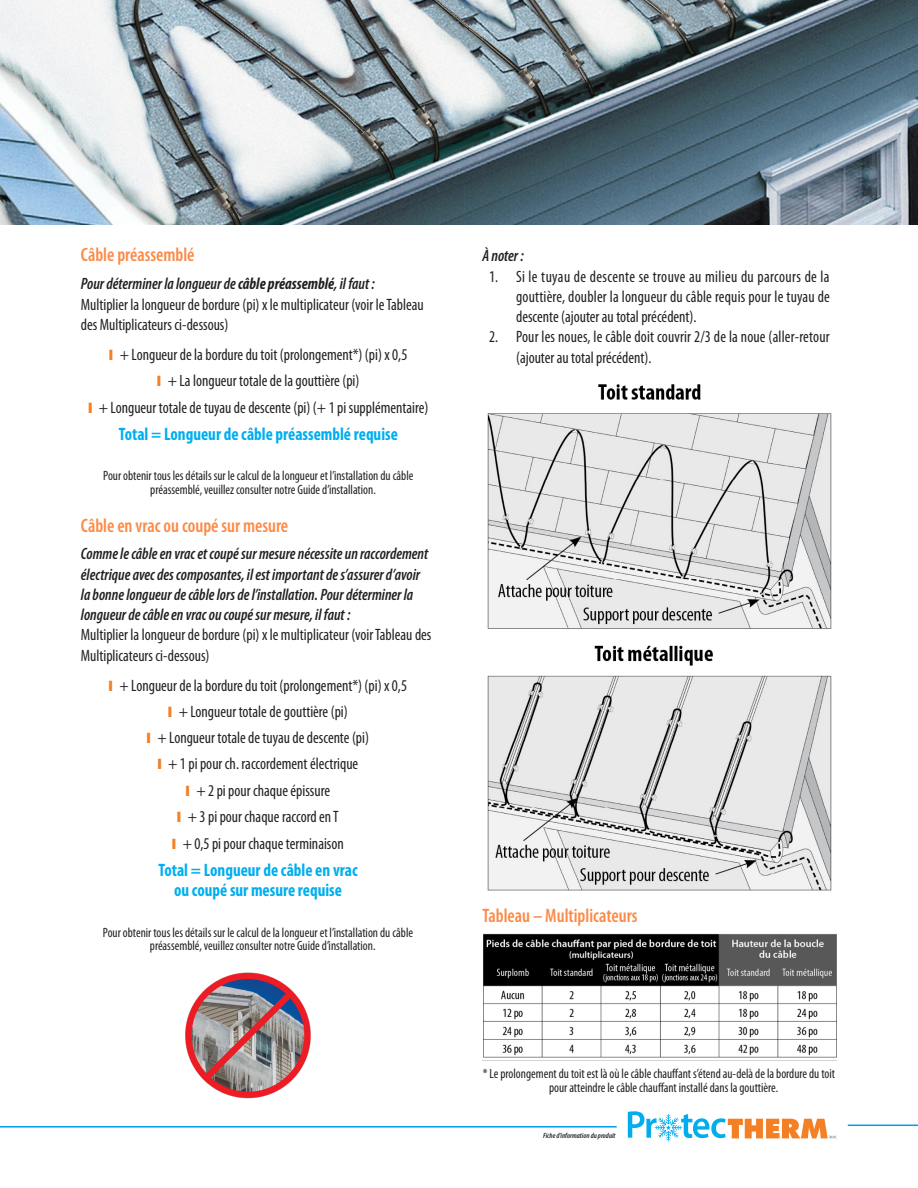
<style>
.page{position:relative;width:918px;height:1188px;background:#fff}
.page>*{position:absolute;margin:0;border:0;box-sizing:border-box;transform-origin:0 0}
.Subtitle{font:600 condensed 19.5px "Myriad Pro";color:#fc8a47;scale:.95 1}
.t1{font:700 condensed 18px/20.2px "Myriad Pro";color:#00aeef;text-align:center;scale:.95 1}
.t2{font:condensed 16.5px/20.2px "Myriad Pro";color:#231f20;scale:.95 1}
.t3{font:italic 600 condensed 16.5px/20.2px "Myriad Pro";color:#231f20;scale:.95 1}
.text{font:condensed 13.5px/13.5px "Myriad Pro";color:#231f20;scale:.95 1}
.t4{font:italic 600 condensed 7.5px "Myriad Pro";color:#231f20}
.s1{font-weight:700}
.s2{font-family:"Monotype Sorts";font-stretch:normal;font-size:14.25px;color:#f48026}
</style>
<div class="page">
<img style="left:0;top:0;width:918px;height:225px">
<svg style="left:628px;top:1111px;width:209px;height:30px"></svg>
<hr style="left:848px;top:1125px;width:70px;height:1px;background:#009fe3">
<hr style="left:0;top:1126px;width:617px;height:2px;background:#009fe3">
<img style="left:185px;top:972px;width:126px;height:127px">
<img style="left:487px;top:384px;width:345px;height:245px">
<img style="left:487px;top:645px;width:345px;height:246px">
<img style="left:483px;top:933px;width:354px;height:128px">
<p class="Subtitle" style="left:81px;top:244px;width:121px">Câble préassemblé</p>
<p class="t3" style="left:81px;top:273px;width:311px">Pour déterminer la longueur de <span class="s1">câble préassemblé</span>, il faut :</p>
<p class="t2" style="left:81px;top:294px;width:362px">Multiplier la longueur de bordure (pi) x le multiplicateur (voir le Tableau des Multiplicateurs ci-dessous)</p>
<p class="t2" style="left:109px;top:344px;width:315px"><span class="s2">\</span> + Longueur de la bordure du toit (prolongement*) (pi) x 0,5</p>
<p class="t2" style="left:157px;top:371px;width:214px"><span class="s2">\</span> + La longueur totale de la gouttière (pi)</p>
<p class="t2" style="left:88px;top:398px;width:359px"><span class="s2">\</span> + Longueur totale de tuyau de descente (pi) (+ 1 pi supplémentaire)</p>
<p class="t1" style="left:119px;top:424px;width:295px">Total = Longueur de câble préassemblé requise</p>
<p class="text" style="left:150px;top:469px;width:279px;text-indent:-47px">Pour obtenir tous les détails sur le calcul de la longueur et l’installation du câble préassemblé, veuillez consulter notre Guide d’installation.</p>
<p class="Subtitle" style="left:81px;top:514px;width:220px">Câble en vrac ou coupé sur mesure</p>
<p class="t3" style="left:81px;top:544px;width:367px">Comme le câble en vrac et coupé sur mesure nécessite un raccordement électrique avec des composantes, il est important de s’assurer d’avoir la bonne longueur de câble lors de l’installation. Pour déterminer la longueur de câble en vrac ou coupé sur mesure, il faut :</p>
<p class="t2" style="left:81px;top:625px;width:371px">Multiplier la longueur de bordure (pi) x le multiplicateur (voir Tableau des<br>Multiplicateurs ci-dessous)</p>
<p class="t2" style="left:109px;top:675px;width:315px"><span class="s2">\</span> + Longueur de la bordure du toit (prolongement*) (pi) x 0,5</p>
<p class="t2" style="left:168px;top:702px;width:191px"><span class="s2">\</span> + Longueur totale de gouttière (pi)</p>
<p class="t2" style="left:147px;top:728px;width:235px"><span class="s2">\</span> + Longueur totale de tuyau de descente (pi)</p>
<p class="t2" style="left:158px;top:754px;width:213px"><span class="s2">\</span> + 1 pi pour ch. raccordement électrique</p>
<p class="t2" style="left:186px;top:780px;width:153px"><span class="s2">\</span> + 2 pi pour chaque épissure</p>
<p class="t2" style="left:177px;top:807px;width:171px"><span class="s2">\</span> + 3 pi pour chaque raccord en T</p>
<p class="t2" style="left:172px;top:834px;width:182px"><span class="s2">\</span> + 0,5 pi pour chaque terminaison</p>
<p class="t1" style="left:158px;top:860px;width:211px">Total = Longueur de câble en vrac ou coupé sur mesure requise</p>
<p class="text" style="left:150px;top:926px;width:279px;text-indent:-47px">Pour obtenir tous les détails sur le calcul de la longueur et l’installation du câble préassemblé, veuillez consulter notre Guide d’installation.</p>
<p class="t3" style="left:482px;top:246px;width:45px">À noter :</p>
<p class="t2" style="left:516px;top:266px;width:332px;text-align:justify;text-indent:-27px">1. Si le tuyau de descente se trouve au milieu du parcours de la gouttière, doubler la longueur du câble requis pour le tuyau de descente (ajouter au total précédent).</p>
<p class="t2" style="left:516px;top:327px;width:332px;text-indent:-27px">2. Pour les noues, le câble doit couvrir 2/3 de la noue (aller-retour (ajouter au total précédent).</p>
<p class="Subtitle" style="left:482px;top:904px;width:165px">Tableau – Multiplicateurs</p>
<p class="text" style="left:549px;top:1067px;width:303px;text-indent:-66px">* Le prolongement du toit est là où le câble chauffant s’étend au-delà de la bordure du toit pour atteindre le câble chauffant installé dans la gouttière.</p>
<p class="t4" style="left:543px;top:1131px;width:74px">Fiche d’information du produit</p>
</div>
